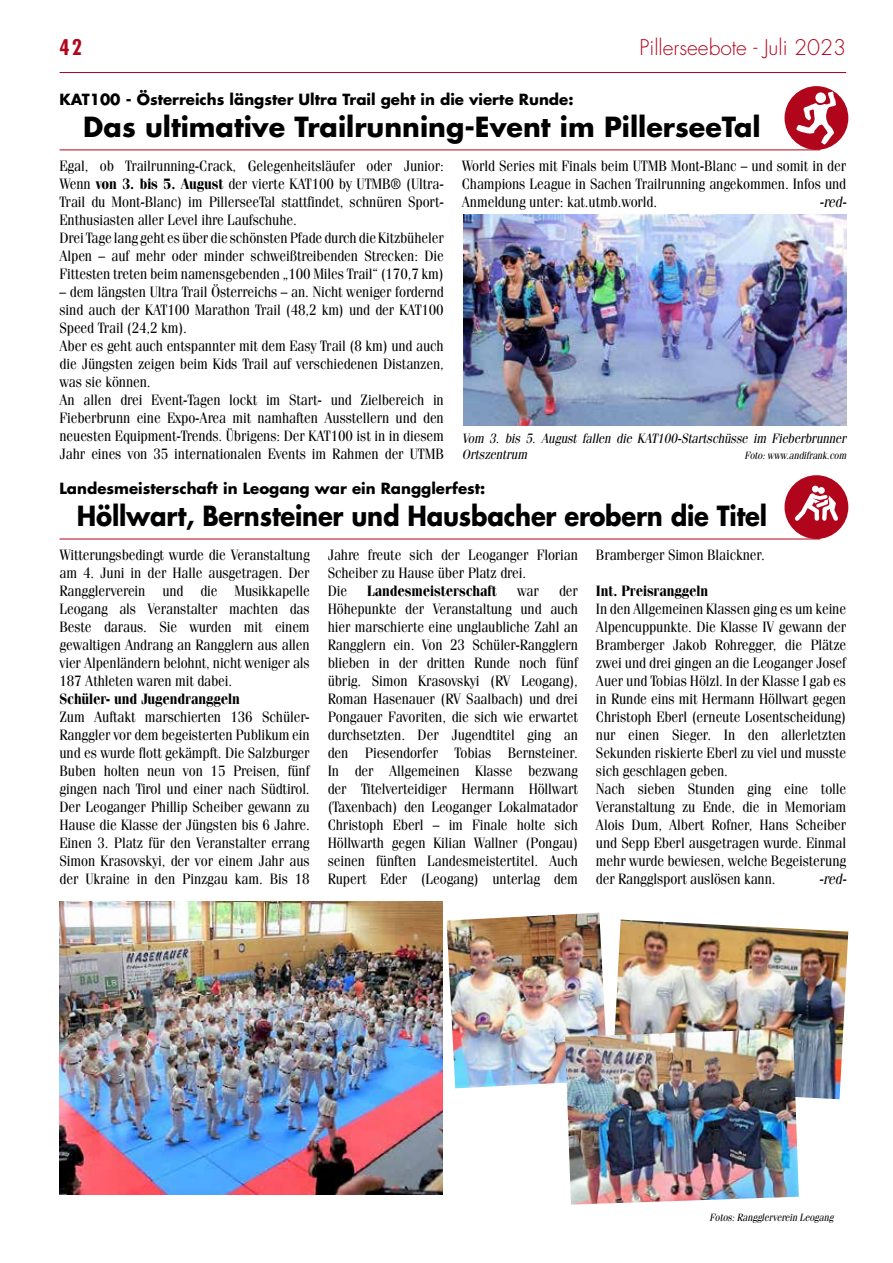
<style>
.page{position:relative;width:893px;height:1263px;background:#fff}
.page>*{position:absolute;margin:0;border:0;box-sizing:border-box;transform-origin:0 0}
.t1{font:700 27px "Futura LT";letter-spacing:-.01em;color:#000;scale:.9 1}
.t2{font:700 27px "Futura LT";letter-spacing:-.01em;color:#000}
.t3{font:300 21px "Futura LT";color:#b1051c}
.t4{font:700 condensed 21px "Futura LT";color:#b1051c}
.t5{font:15px/18px "Fenice LT";letter-spacing:-.01em;color:#000;scale:.9 1}
.t6{font:700 15px "Futura LT";color:#000}
.t7{font:700 15px "Fenice LT";letter-spacing:-.01em;color:#000;scale:.9 1}
.t8{font:italic 15px "Fenice LT";letter-spacing:-.03em;color:#000;scale:.9 1}
.t9{font:italic 13.5px/16.2px "Fenice LT";letter-spacing:-.01em;color:#000;scale:.9 1}
.t10{font:italic 10.5px "Fenice LT";letter-spacing:-.01em;color:#000;scale:.9 1}
.s1{font-weight:700}
</style>
<div class="page">
<hr style="left:60px;top:72px;width:786px;height:1px;background:#b1051c">
<img style="left:614px;top:919px;width:234px;height:180px">
<div style="left:784px;top:86px;width:64px;height:64px;background:#b1051c;border-radius:50%"></div>
<svg style="left:796px;top:91px;width:41px;height:54px"></svg>
<hr style="left:60px;top:150px;width:760px;height:1px;background:#b1051c">
<div style="left:784px;top:475px;width:64px;height:64px;background:#b1051c;border-radius:50%"></div>
<svg style="left:795px;top:486px;width:43px;height:35px"></svg>
<hr style="left:60px;top:539px;width:760px;height:1px;background:#b1051c">
<img style="left:463px;top:215px;width:383px;height:210px">
<img style="left:60px;top:901px;width:382px;height:294px">
<img style="left:446px;top:913px;width:160px;height:175px">
<img style="left:565px;top:1029px;width:234px;height:176px">
<h2 class="t4" style="left:60px;top:34px;width:24px">42</h2>
<h2 class="t3" style="left:640px;top:34px;width:208px">Pillerseebote - Juli 2023</h2>
<p class="t6" style="left:60px;top:89px;width:515px">KAT100 - Österreichs längster Ultra Trail geht in die vierte Runde:</p>
<h1 class="t2" style="left:83px;top:109px;width:679px">Das ultimative Trailrunning-Event im PillerseeTal</h1>
<p class="t5" style="left:60px;top:157px;width:429px">Egal, ob Trailrunning-Crack, Gelegenheitsläufer oder Junior:<br>Wenn <span class="s1">von 3. bis 5. August</span> der vierte KAT100 by UTMB® (Ultra-Trail du Mont-Blanc) im PillerseeTal stattfindet, schnüren Sport-Enthusiasten aller Level ihre Laufschuhe.<br>Drei Tage lang geht es über die schönsten Pfade durch die Kitzbüheler Alpen – auf mehr oder minder schweißtreibenden Strecken: Die Fittesten treten beim namensgebenden „100 Miles Trail“ (170,7 km)</p>
<p class="t5" style="left:60px;top:283px;width:429px">– dem längsten Ultra Trail Österreichs – an. Nicht weniger fordernd sind auch der KAT100 Marathon Trail (48,2 km) und der KAT100<br>Speed Trail (24,2 km).<br>Aber es geht auch entspannter mit dem Easy Trail (8 km) und auch die Jüngsten zeigen beim Kids Trail auf verschiedenen Distanzen, was sie können.<br>An allen drei Event-Tagen lockt im Start- und Zielbereich in Fieberbrunn eine Expo-Area mit namhaften Ausstellern und den neuesten Equipment-Trends. Übrigens: Der KAT100 ist in in diesem Jahr eines von 35 internationalen Events im Rahmen der UTMB</p>
<p class="t5" style="left:462px;top:157px;width:429px;text-align:justify">World Series mit Finals beim UTMB Mont-Blanc – und somit in der Champions League in Sachen Trailrunning angekommen. Infos und Anmeldung unter: kat.utmb.world.</p>
<p class="t8" style="left:819px;top:193px;width:32px">-red-</p>
<p class="t9" style="left:462px;top:430px;width:428px">Vom 3. bis 5. August fallen die KAT100-Startschüsse im Fieberbrunner<br>Ortszentrum</p>
<p class="t10" style="left:744px;top:449px;width:115px">Foto: www.andifrank.com</p>
<p class="t6" style="left:60px;top:478px;width:427px">Landesmeisterschaft in Leogang war ein Rangglerfest:</p>
<h1 class="t1" style="left:77px;top:498px;width:768px">Höllwart, Bernsteiner und Hausbacher erobern die Titel</h1>
<p class="t5" style="left:60px;top:546px;width:280px;text-align:justify">Witterungsbedingt wurde die Veranstaltung am 4. Juni in der Halle ausgetragen. Der Rangglerverein und die Musikkapelle Leogang als Veranstalter machten das Beste daraus. Sie wurden mit einem gewaltigen Andrang an Rangglern aus allen vier Alpenländern belohnt, nicht weniger als 187 Athleten waren mit dabei.</p>
<p class="t7" style="left:60px;top:690px;width:202px">Schüler- und Jugendranggeln</p>
<p class="t5" style="left:60px;top:708px;width:280px;text-align:justify">Zum Auftakt marschierten 136 Schüler-Ranggler vor dem begeisterten Publikum ein und es wurde flott gekämpft. Die Salzburger Buben holten neun von 15 Preisen, fünf gingen nach Tirol und einer nach Südtirol.<br>Der Leoganger Phillip Scheiber gewann zu Hause die Klasse der Jüngsten bis 6 Jahre.<br>Einen 3. Platz für den Veranstalter errang Simon Krasovskyi, der vor einem Jahr aus der Ukraine in den Pinzgau kam. Bis 18</p>
<p class="t5" style="left:328px;top:546px;width:280px">Jahre freute sich der Leoganger Florian<br>Scheiber zu Hause über Platz drei.<br>Die</p>
<p class="t7" style="left:367px;top:582px;width:146px">Landesmeisterschaft</p>
<p class="t5" style="left:517px;top:582px;width:26px">war</p>
<p class="t5" style="left:328px;top:582px;width:280px;text-align:justify;text-indent:231px">der Höhepunkte der Veranstaltung und auch hier marschierte eine unglaubliche Zahl an Rangglern ein. Von 23 Schüler-Rangglern blieben in der dritten Runde noch fünf übrig. Simon Krasovskyi (RV Leogang), Roman Hasenauer (RV Saalbach) und drei Pongauer Favoriten, die sich wie erwartet durchsetzten. Der Jugendtitel ging an den Piesendorfer Tobias Bernsteiner.<br>In der Allgemeinen Klasse bezwang der Titelverteidiger Hermann Höllwart (Taxenbach) den Leoganger Lokalmatador Christoph Eberl – im Finale holte sich Höllwarth gegen Kilian Wallner (Pongau) seinen fünften Landesmeistertitel. Auch Rupert Eder (Leogang) unterlag dem</p>
<p class="t5" style="left:596px;top:546px;width:189px">Bramberger Simon Blaickner.</p>
<p class="t7" style="left:596px;top:582px;width:126px">Int. Preisranggeln</p>
<p class="t5" style="left:596px;top:600px;width:280px">In den Allgemeinen Klassen ging es um keine Alpencuppunkte. Die Klasse IV gewann der Bramberger Jakob Rohregger, die Plätze zwei und drei gingen an die Leoganger Josef Auer und Tobias Hölzl. In der Klasse I gab es in Runde eins mit Hermann Höllwart gegen Christoph Eberl (erneute Losentscheidung) nur einen Sieger. In den allerletzten Sekunden riskierte Eberl zu viel und musste sich geschlagen geben.<br>Nach sieben Stunden ging eine tolle Veranstaltung zu Ende, die in Memoriam Alois Dum, Albert Rofner, Hans Scheiber und Sepp Eberl ausgetragen wurde. Einmal mehr wurde bewiesen, welche Begeisterung der Rangglsport auslösen kann.</p>
<p class="t8" style="left:819px;top:870px;width:32px">-red-</p>
<p class="t10" style="left:709px;top:1211px;width:139px">Fotos: Rangglerverein Leogang</p>
</div>
